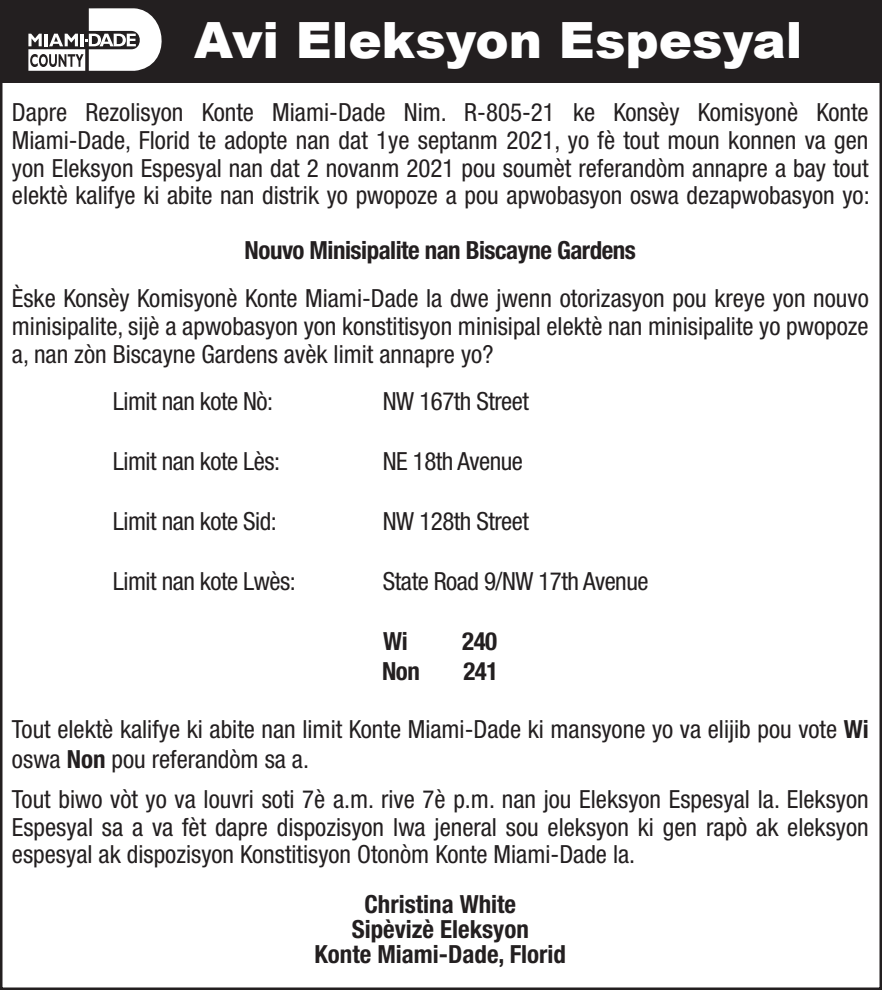
<style>
.page{position:relative;width:882px;height:990px;background:#fff}
.page>*{position:absolute;margin:0;border:0;box-sizing:border-box;transform-origin:0 0}
.head{font:900 50px "Arial";color:#fff}
.table_txt{font:condensed 25px/27.8px "Helvetica Neue LT Std";color:#231f20;text-align:justify}
.space_tabs{font:condensed 25px/27.8px "Helvetica Neue LT Std";color:#231f20;text-align:justify}
.table_txt-2{font:condensed 25px "Helvetica Neue LT Std";letter-spacing:-.02em;color:#231f20}
.director{font:700 condensed 25px "Helvetica Neue LT Std";color:#231f20}
.table_txt-3{font:700 condensed 25px "Helvetica Neue LT Std";letter-spacing:-.02em;color:#231f20}
.s1{font-weight:700}
</style>
<div class="page">
<div style="left:0;top:0;width:882px;height:83px;background:#231f20"></div>
<svg style="left:28px;top:8px;width:134px;height:63px"></svg>
<p class="head" style="left:194px;top:3px;width:610px">Avi Eleksyon Espesyal</p>
<p class="table_txt" style="left:12px;top:98px;width:859px">Dapre Rezolisyon Konte Miami-Dade Nim. R-805-21 ke Konsèy Komisyonè Konte Miami-Dade, Florid te adopte nan dat 1ye septanm 2021, yo fè tout moun konnen va gen yon Eleksyon Espesyal nan dat 2 novanm 2021 pou soumèt referandòm annapre a bay tout elektè kalifye ki abite nan distrik yo pwopoze a pou apwobasyon oswa dezapwobasyon yo:</p>
<p class="table_txt-3" style="left:245px;top:235px;width:393px">Nouvo Minisipalite nan Biscayne Gardens</p>
<p class="table_txt" style="left:12px;top:284px;width:858px">Èske Konsèy Komisyonè Konte Miami-Dade la dwe jwenn otorizasyon pou kreye yon nouvo minisipalite, sijè a apwobasyon yon konstitisyon minisipal elektè nan minisipalite yo pwopoze a, nan zòn Biscayne Gardens avèk limit annapre yo?</p>
<p class="table_txt-2" style="left:113px;top:387px;width:162px">Limit nan kote Nò:</p>
<p class="table_txt-2" style="left:383px;top:387px;width:148px">NW 167th Street</p>
<p class="table_txt-2" style="left:113px;top:447px;width:169px">Limit nan kote Lès:</p>
<p class="table_txt-2" style="left:383px;top:447px;width:142px">NE 18th Avenue</p>
<p class="table_txt-2" style="left:113px;top:507px;width:166px">Limit nan kote Sid:</p>
<p class="table_txt-2" style="left:383px;top:507px;width:148px">NW 128th Street</p>
<p class="table_txt-2" style="left:113px;top:567px;width:184px">Limit nan kote Lwès:</p>
<p class="table_txt-2" style="left:383px;top:567px;width:267px">State Road 9/NW 17th Avenue</p>
<p class="table_txt-3" style="left:383px;top:626px;width:26px">Wi</p>
<p class="table_txt-3" style="left:462px;top:626px;width:36px">240</p>
<p class="table_txt-3" style="left:382px;top:656px;width:39px">Non</p>
<p class="table_txt-3" style="left:463px;top:656px;width:36px">241</p>
<p class="table_txt" style="left:12px;top:714px;width:858px;line-height:30px">Tout elektè kalifye ki abite nan limit Konte Miami-Dade ki mansyone yo va elijib pou vote <span class="s1">Wi </span>oswa <span class="s1">Non</span> pou referandòm sa a.</p>
<p class="space_tabs" style="left:12px;top:785px;width:858px">Tout biwo vòt yo va louvri soti 7è a.m. rive 7è p.m. nan jou Eleksyon Espesyal la. Eleksyon Espesyal sa a va fèt dapre dispozisyon lwa jeneral sou eleksyon ki gen rapò ak eleksyon espesyal ak dispozisyon Konstitisyon Otonòm Konte Miami-Dade la.</p>
<p class="director" style="left:364px;top:889px;width:153px">Christina White</p>
<p class="director" style="left:352px;top:914px;width:179px">Sipèvizè Eleksyon</p>
<p class="director" style="left:315px;top:939px;width:253px">Konte Miami-Dade, Florid</p>
</div>
